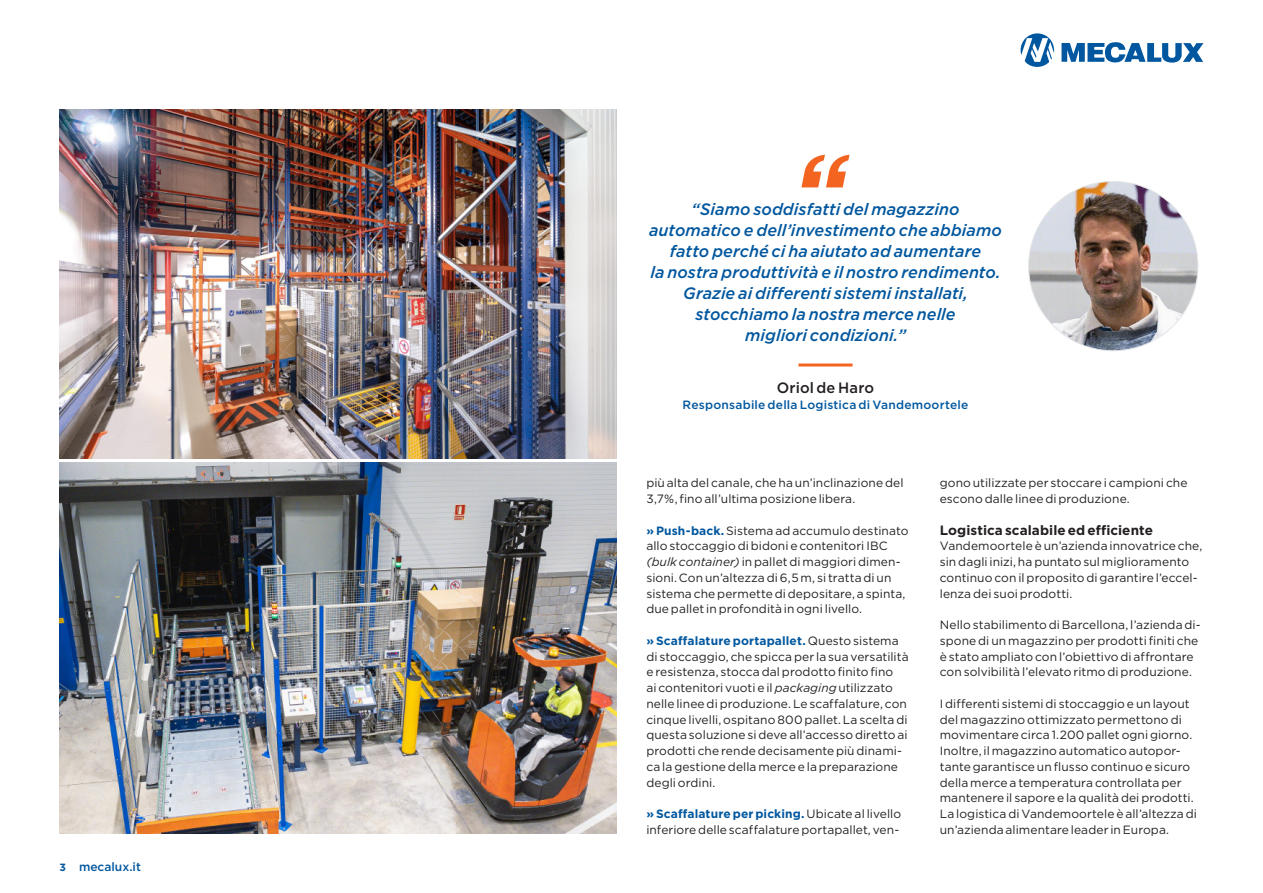
<style>
.page{position:relative;width:1263px;height:893px;background:#fff}
.page>*{position:absolute;margin:0;border:0;box-sizing:border-box;transform-origin:0 0}
.t1{font:italic 500 16.5px/21px "Gotham";color:#01579f;text-align:center}
.t2{font:500 15px "Gotham";letter-spacing:.01em;color:#231f20}
.t3{font:700 13.5px "Gotham";letter-spacing:.005em;color:#231f20}
.t4{font:12px/15.8px "Gotham";letter-spacing:.005em;color:#231f20}
.t5{font:500 12px "Gotham";letter-spacing:.015em;color:#01579f}
.s1{font-weight:700;font-size:10.5px}
.s2{font-weight:700;color:#01579f}
.s3{font-style:italic}
</style>
<div class="page">
<svg style="left:1020px;top:33px;width:34px;height:34px"></svg>
<svg style="left:1061px;top:42px;width:142px;height:21px"></svg>
<img style="left:60px;top:109px;width:557px;height:350px">
<img style="left:60px;top:463px;width:557px;height:370px">
<hr style="left:798px;top:363px;width:54px;height:3px;background:#f36421">
<svg style="left:801px;top:155px;width:48px;height:32px"></svg>
<img style="left:1028px;top:181px;width:170px;height:170px;border-radius:85px">
<p class="t5" style="left:60px;top:859px;width:83px"><span class="s1">3</span> mecalux.it</p>
<p class="t1" style="left:649px;top:199px;width:354px">“Siamo soddisfatti del magazzino automatico e dell’investimento che abbiamo fatto perché ci ha aiutato ad aumentare<br>la nostra produttività e il nostro rendimento.<br>Grazie ai differenti sistemi installati, stocchiamo la nostra merce nelle<br>migliori condizioni.”</p>
<p class="t2" style="left:777px;top:378px;width:99px">Oriol de Haro</p>
<p class="t5" style="left:683px;top:396px;width:287px">Responsabile della Logistica di Vandemoortele</p>
<p class="t4" style="left:646px;top:475px;width:259px">più alta del canale, che ha un’inclinazione del<br>3,7%, fino all’ultima posizione libera.</p>
<p class="t4" style="left:646px;top:522px;width:264px"><span class="s2">» Push-back.</span> Sistema ad accumulo destinato allo stoccaggio di bidoni e contenitori IBC <span class="s3">(bulk container)</span> in pallet di maggiori dimen&shy;sioni. Con un’altezza di 6,5 m, si tratta di un sistema che permette di depositare, a spinta, due pallet in profondità in ogni livello.</p>
<p class="t4" style="left:646px;top:632px;width:264px"><span class="s2">» Scaffalature portapallet.</span> Questo sistema di stoccaggio, che spicca per la sua versatilità e resistenza, stocca dal prodotto finito fino<br>ai contenitori vuoti e il <span class="s3">packaging</span> utilizzato nelle linee di produzione. Le scaffalature, con cinque livelli, ospitano 800 pallet. La scelta di questa soluzione si deve all’accesso diretto ai prodotti che rende decisamente più dinami&shy;ca la gestione della merce e la preparazione degli ordini.</p>
<p class="t4" style="left:646px;top:806px;width:256px"><span class="s2">» Scaffalature per picking.</span> Ubicate al livello inferiore delle scaffalature portapallet, ven-</p>
<p class="t4" style="left:940px;top:475px;width:249px">gono utilizzate per stoccare i campioni che escono dalle linee di produzione.</p>
<p class="t3" style="left:940px;top:521px;width:215px">Logistica scalabile ed efficiente</p>
<p class="t4" style="left:940px;top:538px;width:264px">Vandemoortele è un’azienda innovatrice che, sin dagli inizi, ha puntato sul miglioramento continuo con il proposito di garantire l’eccel&shy;lenza dei suoi prodotti.</p>
<p class="t4" style="left:940px;top:617px;width:262px">Nello stabilimento di Barcellona, l’azienda di&shy;spone di un magazzino per prodotti finiti che è stato ampliato con l’obiettivo di affrontare con solvibilità l’elevato ritmo di produzione.</p>
<p class="t4" style="left:940px;top:695px;width:259px">I differenti sistemi di stoccaggio e un layout del magazzino ottimizzato permettono di movimentare circa 1.200 pallet ogni giorno.<br>Inoltre, il magazzino automatico autopor&shy;tante garantisce un flusso continuo e sicuro della merce a temperatura controllata per mantenere il sapore e la qualità dei prodotti.<br>La logistica di Vandemoortele è all’altezza di un’azienda alimentare leader in Europa.</p>
</div>
